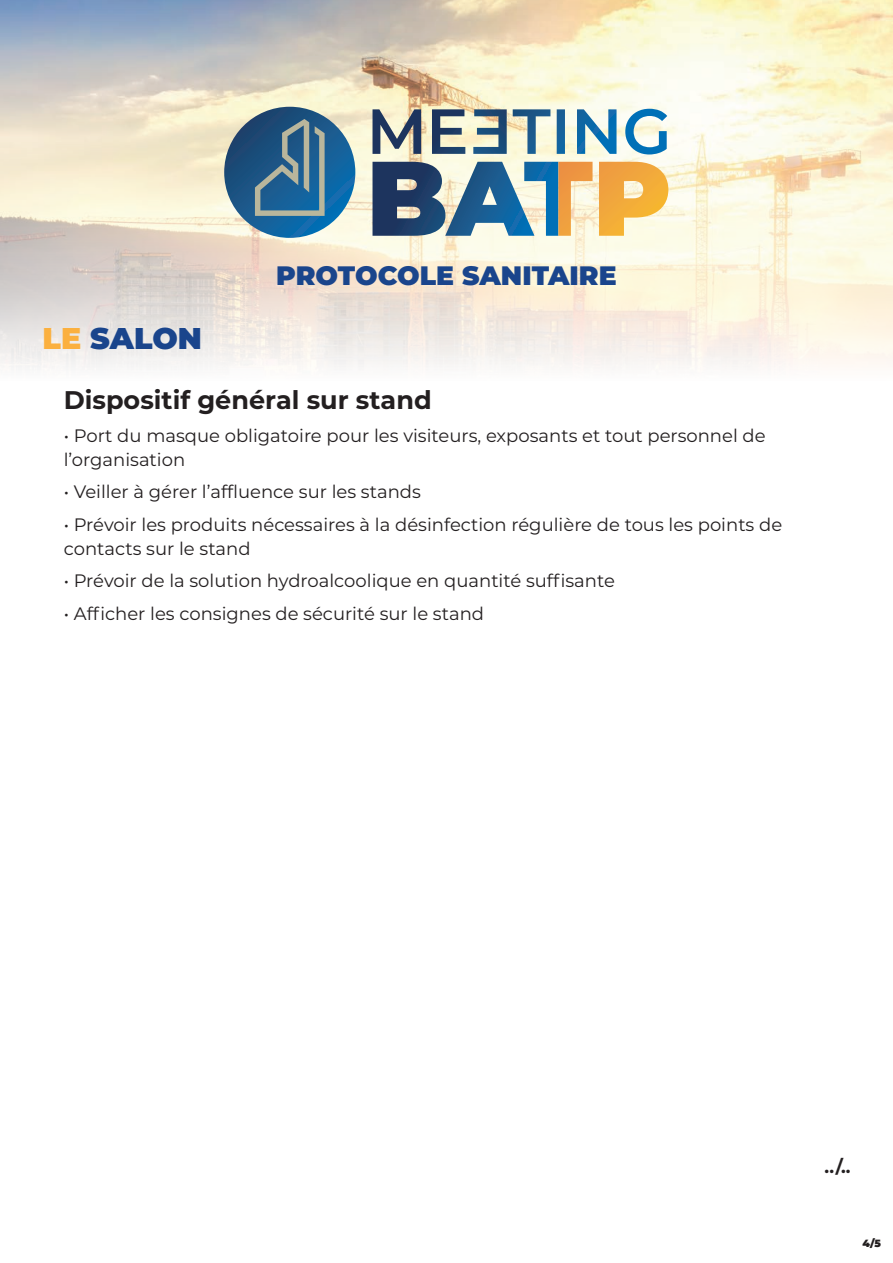
<style>
.page{position:relative;width:893px;height:1263px;background:#fff}
.page>*{position:absolute;margin:0;border:0;box-sizing:border-box;transform-origin:0 0}
.t1{font:900 30px "Montserrat";color:#1a458c}
.t2{font:900 26.7px "Montserrat";color:#1a458c}
.t3{font:700 25.5px "Montserrat";color:#231f20}
.t4{font:18px/24px "Montserrat";color:#231f20}
.t5{font:700 18px "Montserrat";color:#231f20}
.t6{font:900 10.5px "Montserrat";color:#231f20}
.s1{color:#fbb03f}
</style>
<div class="page">
<img style="left:0;top:0;width:893px;height:367px">
<svg style="left:372px;top:109px;width:49px;height:45px;background:#899094"></svg>
<svg style="left:432px;top:109px;width:33px;height:45px"></svg>
<svg style="left:473px;top:109px;width:34px;height:45px;background:#7c939b"></svg>
<svg style="left:513px;top:109px;width:37px;height:45px;background:#aebfbc"></svg>
<svg style="left:557px;top:109px;width:8px;height:45px"></svg>
<svg style="left:577px;top:109px;width:39px;height:45px;background:#71a9c6"></svg>
<svg style="left:625px;top:109px;width:42px;height:45px"></svg>
<svg style="left:599px;top:162px;width:69px;height:74px;background:#f4c06a"></svg>
<svg style="left:372px;top:162px;width:221px;height:74px;background:#768d9b"></svg>
<svg style="left:224px;top:107px;width:131px;height:131px;background:#165b92"></svg>
<svg style="left:255px;top:119px;width:70px;height:97px;background:#48738f"></svg>
<p class="t2" style="left:276px;top:256px;width:342px">PROTOCOLE SANITAIRE</p>
<p class="t1" style="left:43px;top:316px;width:161px"><span class="s1">LE</span> SALON</p>
<p class="t3" style="left:64px;top:382px;width:369px">Dispositif général sur stand</p>
<p class="t4" style="left:64px;top:423px;width:703px">• Port du masque obligatoire pour les visiteurs, exposants et tout personnel de l’organisation</p>
<p class="t4" style="left:64px;top:479px;width:359px">• Veiller à gérer l’affluence sur les stands</p>
<p class="t4" style="left:64px;top:512px;width:720px">• Prévoir les produits nécessaires à la désinfection régulière de tous les points de contacts sur le stand</p>
<p class="t4" style="left:64px;top:568px;width:553px">• Prévoir de la solution hydroalcoolique en quantité suffisante</p>
<p class="t4" style="left:64px;top:601px;width:422px">• Afficher les consignes de sécurité sur le stand</p>
<p class="t5" style="left:825px;top:1153px;width:27px">../..</p>
<p class="t6" style="left:862px;top:1235px;width:20px">4/5</p>
</div>
